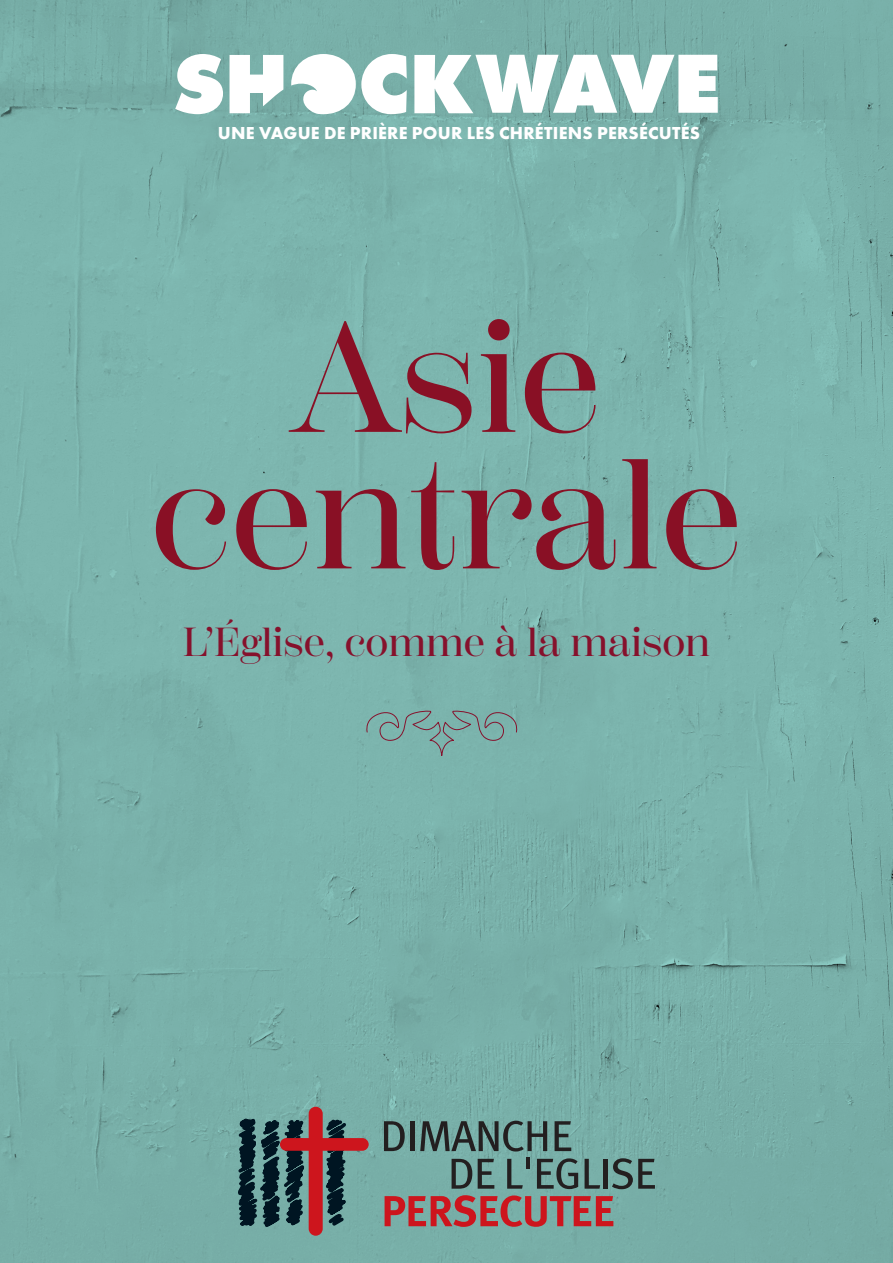
<style>
.page{position:relative;width:893px;height:1263px;background:#7bb3ac}
.page>*{position:absolute;margin:0;border:0;box-sizing:border-box;transform-origin:0 0}
.t1{font:500 156px "Scotch Display";color:#891025}
.t2{font:500 40.5px "Scotch Display";color:#86112c}
.Fließtext_Flattersat{font:700 18px "Futura PT";letter-spacing:.01em;color:#fff}
</style>
<div class="page">
<div style="left:309px;top:1107px;width:14px;height:129px;background:#cd151d;border-radius:7px"></div>
<svg style="left:179px;top:1114px;width:476px;height:122px"></svg>
<svg style="left:175px;top:54px;width:543px;height:60px"></svg>
<svg style="left:366px;top:710px;width:151px;height:46px"></svg>
<p class="Fließtext_Flattersat" style="left:218px;top:122px;width:484px">UNE VAGUE DE PRIÈRE POUR LES CHRÉTIENS PERSÉCUTÉS</p>
<p class="t1" style="left:292px;top:289px;width:311px">Asie</p>
<p class="t1" style="left:151px;top:426px;width:593px">centrale</p>
<p class="t2" style="left:183px;top:619px;width:529px">L’Église, comme à la maison</p>
</div>
